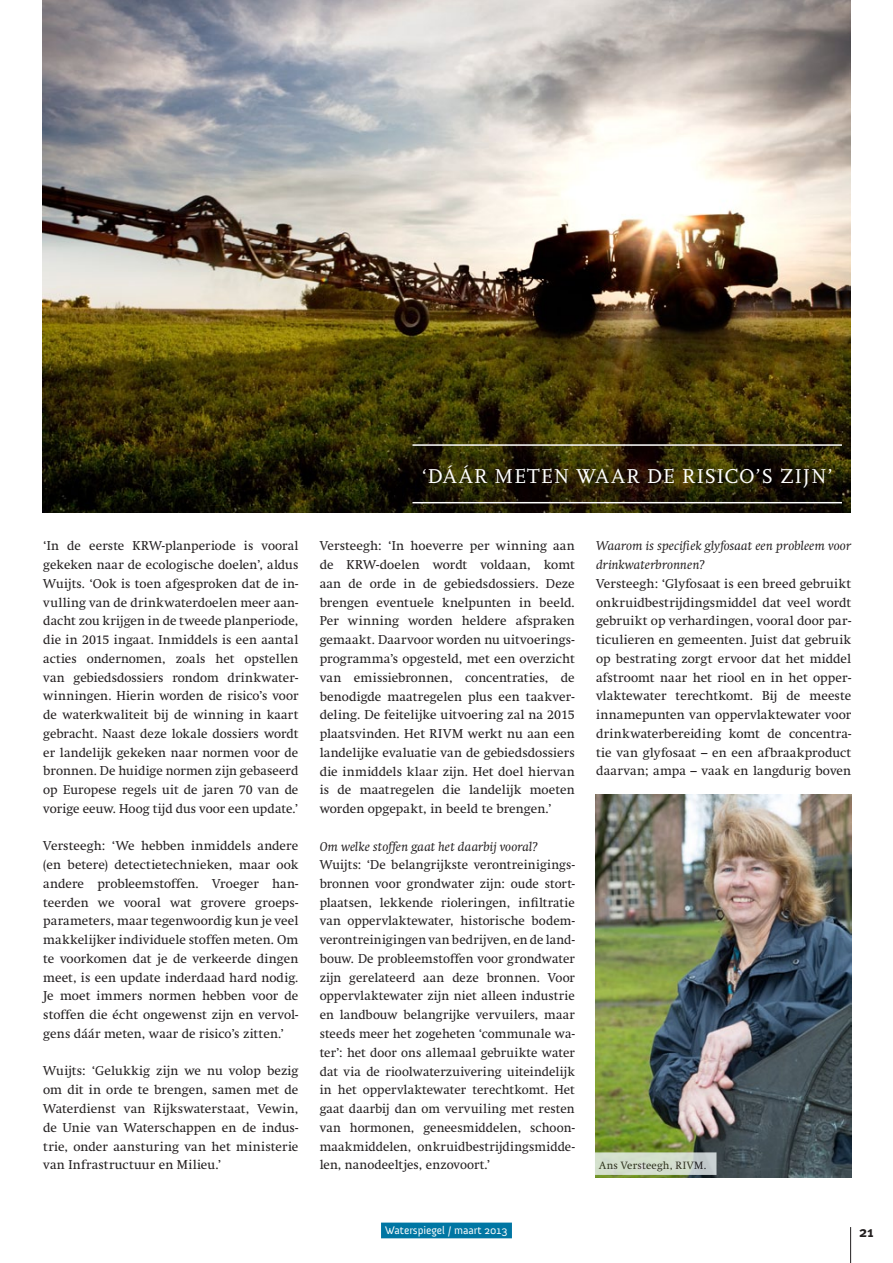
<style>
.page{position:relative;width:893px;height:1263px;background:#fff}
.page>*{position:absolute;margin:0;border:0;box-sizing:border-box;transform-origin:0 0}
.t1{font:21px "Scala Caps";letter-spacing:.03em;color:#fff}
.t2{font:700 15px "Meta Plus";color:#231f20}
.t3{font:12.75px/18.8px "Swift";letter-spacing:.01em;color:#231f20;text-align:justify}
.t4{font:italic 12.75px/18.8px "Swift";letter-spacing:.015em;color:#231f20}
.t5{font:11.25px "Anivers";color:#fff}
.t6{font:10.5px "Swift";letter-spacing:.025em;color:#231f20}
</style>
<div class="page">
<hr style="left:850px;top:1227px;width:1px;height:36px;background:#231f20">
<div style="left:381px;top:1222px;width:131px;height:16px;background:#0076a3"></div>
<img style="left:595px;top:794px;width:256px;height:384px">
<img style="left:43px;top:0;width:807px;height:513px">
<hr style="left:412px;top:444px;width:430px;height:2px;background:#fff">
<hr style="left:412px;top:502px;width:430px;height:1px;background:#fff">
<div style="left:595px;top:1152px;width:121px;height:23px;background:linear-gradient(to right,#d9e5cd,#c9d1ce)"></div>
<h1 class="t1" style="left:422px;top:464px;width:412px">‘DÁÁR METEN WAAR DE RISICO’S ZIJN’</h1>
<p class="t3" style="left:43px;top:537px;width:257px">‘In de eerste KRW-planperiode is vooral gekeken naar de ecologische doelen’, aldus Wuijts. ‘Ook is toen afgesproken dat de in&shy;vulling van de drinkwaterdoelen meer aan&shy;dacht zou krijgen in de tweede planperiode, die in 2015 ingaat. Inmiddels is een aantal acties ondernomen, zoals het opstellen van gebiedsdossiers rondom drinkwater&shy;winningen. Hierin worden de risico’s voor de waterkwaliteit bij de winning in kaart gebracht. Naast deze lokale dossiers wordt er landelijk gekeken naar normen voor de bronnen. De huidige normen zijn gebaseerd op Europese regels uit de jaren 70 van de vorige eeuw. Hoog tijd dus voor een update.’</p>
<p class="t3" style="left:43px;top:837px;width:257px">Versteegh: ‘We hebben inmiddels andere (en betere) detectietechnieken, maar ook andere probleemstoffen. Vroeger han&shy;teerden we vooral wat grovere groeps&shy;parameters, maar tegenwoordig kun je veel makkelijker individuele stoffen meten. Om te voorkomen dat je de verkeerde dingen meet, is een update inderdaad hard nodig.<br>Je moet immers normen hebben voor de stoffen die écht ongewenst zijn en vervol&shy;gens dáár meten, waar de risico’s zitten.’</p>
<p class="t3" style="left:43px;top:1062px;width:257px">Wuijts: ‘Gelukkig zijn we nu volop bezig om dit in orde te brengen, samen met de Waterdienst van Rijkswaterstaat, Vewin, de Unie van Waterschappen en de indus&shy;trie, onder aansturing van het ministerie van Infrastructuur en Milieu.’</p>
<p class="t3" style="left:320px;top:537px;width:257px">Versteegh: ‘In hoeverre per winning aan de KRW-doelen wordt voldaan, komt aan de orde in de gebiedsdossiers. Deze brengen eventuele knelpunten in beeld.<br>Per winning worden heldere afspraken gemaakt. Daarvoor worden nu uitvoerings&shy;programma’s opgesteld, met een overzicht van emissiebronnen, concentraties, de benodigde maatregelen plus een taakver&shy;deling. De feitelijke uitvoering zal na 2015 plaatsvinden. Het RIVM werkt nu aan een landelijke evaluatie van de gebiedsdossiers die inmiddels klaar zijn. Het doel hiervan is de maatregelen die landelijk moeten worden opgepakt, in beeld te brengen.’</p>
<p class="t4" style="left:320px;top:837px;width:220px">Om welke stoffen gaat het daarbij vooral?</p>
<p class="t3" style="left:320px;top:855px;width:257px">Wuijts: ‘De belangrijkste verontreinigings&shy;bronnen voor grondwater zijn: oude stort&shy;plaatsen, lekkende rioleringen, infiltratie van oppervlaktewater, historische bodem&shy;verontreinigingen van bedrijven, en de land&shy;bouw. De probleemstoffen voor grondwater zijn gerelateerd aan deze bronnen. Voor oppervlaktewater zijn niet alleen industrie en landbouw belangrijke vervuilers, maar steeds meer het zogeheten ‘communale wa&shy;ter’: het door ons allemaal gebruikte water dat via de rioolwaterzuivering uiteindelijk in het oppervlaktewater terechtkomt. Het gaat daarbij dan om vervuiling met resten van hormonen, geneesmiddelen, schoon&shy;maakmiddelen, onkruidbestrijdingsmidde&shy;len, nanodeeltjes, enzovoort.’</p>
<p class="t4" style="left:596px;top:537px;width:257px">Waarom is specifiek glyfosaat een probleem voor drinkwaterbronnen?</p>
<p class="t3" style="left:596px;top:574px;width:257px">Versteegh: ‘Glyfosaat is een breed gebruikt onkruidbestrijdingsmiddel dat veel wordt gebruikt op verhardingen, vooral door par&shy;ticulieren en gemeenten. Juist dat gebruik op bestrating zorgt ervoor dat het middel afstroomt naar het riool en in het opper&shy;vlaktewater terechtkomt. Bij de meeste innamepunten van oppervlaktewater voor drinkwaterbereiding komt de concentra&shy;tie van glyfosaat – en een afbraakproduct daarvan; ampa – vaak en langdurig boven</p>
<p class="t6" style="left:599px;top:1160px;width:109px">Ans Versteegh, RIVM.</p>
<p class="t5" style="left:385px;top:1224px;width:124px">Waterspiegel / maart 2013</p>
<p class="t2" style="left:859px;top:1223px;width:16px">21</p>
</div>
